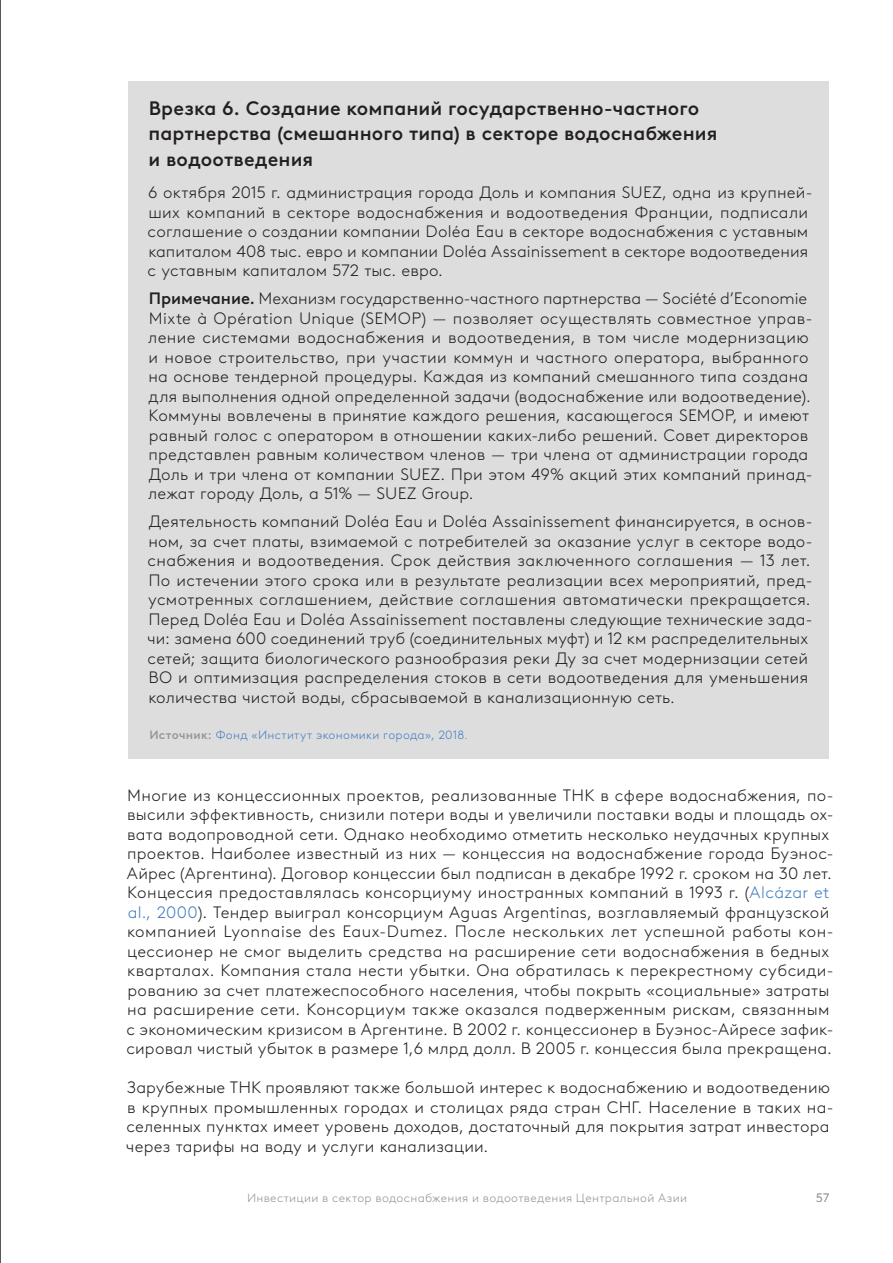
<style>
.page{position:relative;width:893px;height:1263px;background:#fff}
.page>*{position:absolute;margin:0;border:0;box-sizing:border-box;transform-origin:0 0}
.Vrezka_Zag{font:500 19.5px/25.5px "Brown LL Cyr";letter-spacing:.005em;color:#231f20}
.Vrezka_text-11pt{font:300 16.5px/19.5px "Brown LL Cyr";letter-spacing:.015em;color:#231f20}
.Text-RU-11pt{font:300 16.5px/19.5px "Brown LL Cyr";letter-spacing:.015em;color:#231f20}
.t1{font:300 12px "Brown LL Cyr";letter-spacing:.025em;color:#939598}
.Sourse_vrezka{font:300 12px "Brown LL Cyr";letter-spacing:.025em;color:#437ec1}
.s1{font-weight:500}
.s2{font-weight:500;color:#939598}
.s3{color:#939598}
.s4{color:#437ec1}
</style>
<div class="page">
<div style="left:128px;top:82px;width:700px;height:110px;background:#ddddde"></div>
<div style="left:128px;top:161px;width:700px;height:140px;background:#ddddde"></div>
<div style="left:128px;top:267px;width:700px;height:257px;background:#ddddde"></div>
<div style="left:128px;top:490px;width:700px;height:238px;background:#ddddde"></div>
<div style="left:128px;top:723px;width:700px;height:36px;background:#ddddde"></div>
<hr style="left:0;top:0;width:1px;height:1263px;background:#231f20">
<p class="Vrezka_Zag" style="left:148px;top:95px;width:570px">Врезка 6. Создание компаний государственно-частного партнерства (смешанного типа) в секторе водоснабжения и водоотведения</p>
<p class="Vrezka_text-11pt" style="left:148px;top:183px;width:666px">6 октября 2015 г. администрация города Доль и компания SUEZ, одна из крупней&shy;ших компаний в секторе водоснабжения и водоотведения Франции, подписали соглашение о создании компании Doléa Eau в секторе водоснабжения с уставным капиталом 408 тыс. евро и компании Doléa Assainissement в секторе водоотведения с уставным капиталом 572 тыс. евро.</p>
<p class="Vrezka_text-11pt" style="left:148px;top:289px;width:666px"><span class="s1">Примечание.</span> Механизм государственно-частного партнерства — Société d’Economie Mixte à Opération Unique (SEMOP) — позволяет осуществлять совместное управ&shy;ление системами водоснабжения и водоотведения, в том числе модернизацию и новое строительство, при участии коммун и частного оператора, выбранного на основе тендерной процедуры. Каждая из компаний смешанного типа создана для выполнения одной определенной задачи (водоснабжение или водоотведение).<br>Коммуны вовлечены в принятие каждого решения, касающегося SEMOP, и имеют равный голос с оператором в отношении каких-либо решений. Совет директоров представлен равным количеством членов — три члена от администрации города Доль и три члена от компании SUEZ. При этом 49% акций этих компаний принад&shy;лежат городу Доль, а 51% — SUEZ Group.</p>
<p class="Vrezka_text-11pt" style="left:147px;top:512px;width:666px">Деятельность компаний Doléa Eau и Doléa Assainissement финансируется, в основ&shy;ном, за счет платы, взимаемой с потребителей за оказание услуг в секторе водо&shy;снабжения и водоотведения. Срок действия заключенного соглашения — 13 лет.<br>По истечении этого срока или в результате реализации всех мероприятий, пред&shy;усмотренных соглашением, действие соглашения автоматически прекращается.<br>Перед Doléa Eau и Doléa Assainissement поставлены следующие технические зада&shy;чи: замена 600 соединений труб (соединительных муфт) и 12 км распределительных сетей; защита биологического разнообразия реки Ду за счет модернизации сетей ВО и оптимизация распределения стоков в сети водоотведения для уменьшения количества чистой воды, сбрасываемой в канализационную сеть.</p>
<p class="Sourse_vrezka" style="left:149px;top:728px;width:320px"><span class="s2">Источник:</span> Фонд «Институт экономики города», 2018<span class="s3">.</span></p>
<p class="Text-RU-11pt" style="left:126px;top:785px;width:709px">Многие из концессионных проектов, реализованные ТНК в сфере водоснабжения, по&shy;высили эффективность, снизили потери воды и увеличили поставки воды и площадь ох&shy;вата водопроводной сети. Однако необходимо отметить несколько неудачных крупных проектов. Наиболее известный из них — концессия на водоснабжение города Буэнос-Айрес (Аргентина). Договор концессии был подписан в декабре 1992 г. сроком на 30 лет.<br>Концессия предоставлялась консорциуму иностранных компаний в 1993 г. (<span class="s4">Alcázar et al., 2000</span>). Тендер выиграл консорциум Aguas Argentinas, возглавляемый французской компанией Lyonnaise des Eaux-Dumez. После нескольких лет успешной работы кон&shy;цессионер не смог выделить средства на расширение сети водоснабжения в бедных кварталах. Компания стала нести убытки. Она обратилась к перекрестному субсиди&shy;рованию за счет платежеспособного населения, чтобы покрыть «социальные» затраты на расширение сети. Консорциум также оказался подверженным рискам, связанным с экономическим кризисом в Аргентине. В 2002 г. концессионер в Буэнос-Айресе зафик&shy;сировал чистый убыток в размере 1,6 млрд долл. В 2005 г. концессия была прекращена.</p>
<p class="Text-RU-11pt" style="left:126px;top:1078px;width:709px">Зарубежные ТНК проявляют также большой интерес к водоснабжению и водоотведению в крупных промышленных городах и столицах ряда стран СНГ. Население в таких на&shy;селенных пунктах имеет уровень доходов, достаточный для покрытия затрат инвестора через тарифы на воду и услуги канализации.</p>
<p class="t1" style="left:247px;top:1191px;width:441px">Инвестиции в сектор водоснабжения и водоотведения Центральной Азии</p>
<p class="t1" style="left:816px;top:1191px;width:14px">57</p>
</div>
